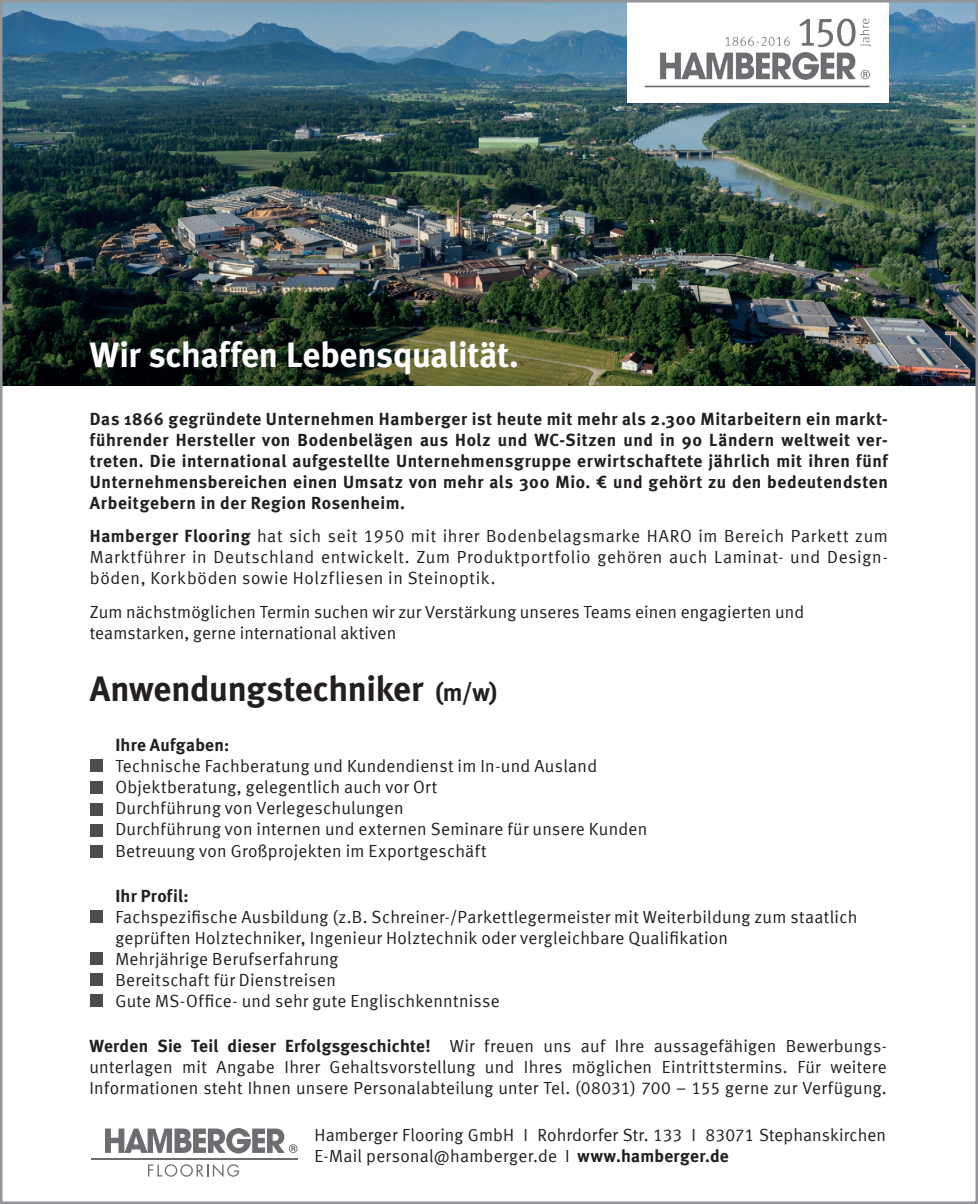
<style>
.page{position:relative;width:978px;height:1204px;background:#fff}
.page>*{position:absolute;margin:0;border:0;box-sizing:border-box;transform-origin:0 0}
.t1{font:700 35.25px "Meta";letter-spacing:-.005em;color:#fff}
.t2{font:700 35.25px "Meta";letter-spacing:-.01em;color:#231f20}
.t3{font:17.5px/21px "Meta Normal LF";letter-spacing:.015em;color:#231f20}
.t4{font:700 17.5px/21px "Meta";letter-spacing:.035em;color:#231f20;text-align:justify}
.t5{font:700 17.5px "Meta";letter-spacing:.015em;color:#231f20}
.s1{font-family:"Meta";font-weight:700}
.s2{font-size:25px}
</style>
<div class="page">
<img style="left:3px;top:3px;width:972px;height:383px">
<div style="left:90px;top:803px;width:13px;height:12px;background:#4b4c4d"></div>
<div style="left:90px;top:824px;width:13px;height:13px;background:#4b4c4d"></div>
<div style="left:90px;top:845px;width:13px;height:13px;background:#4b4c4d"></div>
<div style="left:90px;top:972px;width:13px;height:13px;background:#4b4c4d"></div>
<div style="left:90px;top:993px;width:13px;height:13px;background:#4b4c4d"></div>
<div style="left:90px;top:759px;width:13px;height:13px;background:#4b4c4d"></div>
<div style="left:90px;top:781px;width:13px;height:13px;background:#4b4c4d"></div>
<div style="left:90px;top:910px;width:13px;height:13px;background:#4b4c4d"></div>
<div style="left:90px;top:952px;width:13px;height:13px;background:#4b4c4d"></div>
<svg style="left:148px;top:1164px;width:91px;height:13px"></svg>
<hr style="left:91px;top:1158px;width:206px;height:2px;background:#6c6d70">
<svg style="left:105px;top:1128px;width:193px;height:25px"></svg>
<div style="left:628px;top:1px;width:261px;height:102px;background:#fff"></div>
<img style="left:644px;top:18px;width:227px;height:70px">
<h1 class="t1" style="left:90px;top:334px;width:431px">Wir schaffen Lebensqualität.</h1>
<p class="t4" style="left:90px;top:408px;width:800px">Das 1866 gegründete Unternehmen Hamberger ist heute mit mehr als 2.300 Mitarbeitern ein markt&shy;führender Hersteller von Bodenbelägen aus Holz und WC-Sitzen und in 90 Ländern weltweit ver&shy;treten. Die international aufgestellte Unternehmensgruppe erwirtschaftete jährlich mit ihren fünf Unternehmensbereichen einen Umsatz von mehr als 300 Mio. € und gehört zu den bedeutendsten Arbeitgebern in der Region Rosenheim.</p>
<p class="t3" style="left:90px;top:525px;width:800px;text-align:justify"><span class="s1">Hamberger Flooring</span> hat sich seit 1950 mit ihrer Bodenbelagsmarke HARO im Bereich Parkett zum Marktführer in Deutschland entwickelt. Zum Produktportfolio gehören auch Laminat- und Design&shy;böden, Korkböden sowie Holzfliesen in Steinoptik.</p>
<p class="t3" style="left:90px;top:601px;width:716px">Zum nächstmöglichen Termin suchen wir zur Verstärkung unseres Teams einen engagierten und teamstarken, gerne international aktiven</p>
<h1 class="t2" style="left:90px;top:668px;width:409px">Anwendungstechniker <span class="s2">(m/w)</span></h1>
<p class="t5" style="left:115px;top:735px;width:115px">Ihre Aufgaben:</p>
<p class="t3" style="left:115px;top:755px;width:533px">Technische Fachberatung und Kundendienst im In-und Ausland Objektberatung, gelegentlich auch vor Ort<br>Durchführung von Verlegeschulungen<br>Durchführung von internen und externen Seminare für unsere Kunden Betreuung von Großprojekten im Exportgeschäft</p>
<p class="t5" style="left:115px;top:885px;width:75px">Ihr Profil:</p>
<p class="t3" style="left:115px;top:905px;width:744px">Fachspezifische Ausbildung (z.B. Schreiner-/Parkettlegermeister mit Weiterbildung zum staatlich geprüften Holztechniker, Ingenieur Holztechnik oder vergleichbare Qualifikation<br>Mehrjährige Berufserfahrung<br>Bereitschaft für Dienstreisen<br>Gute MS-Office- und sehr gute Englischkenntnisse</p>
<p class="t3" style="left:89px;top:1035px;width:799px;text-align:justify"><span class="s1">Werden Sie Teil dieser Erfolgsgeschichte!</span> Wir freuen uns auf Ihre aussagefähigen Bewerbungs&shy;unterlagen mit Angabe Ihrer Gehaltsvorstellung und Ihres möglichen Eintrittstermins. Für weitere Informationen steht Ihnen unsere Personalabteilung unter Tel. (08031) 700 – 155 gerne zur Verfügung.</p>
<p class="t3" style="left:314px;top:1123px;width:573px">Hamberger Flooring GmbH I Rohrdorfer Str. 133 I 83071 Stephanskirchen<br>E-Mail personal@hamberger.de I <span class="s1">www.hamberger.de</span></p>
</div>
